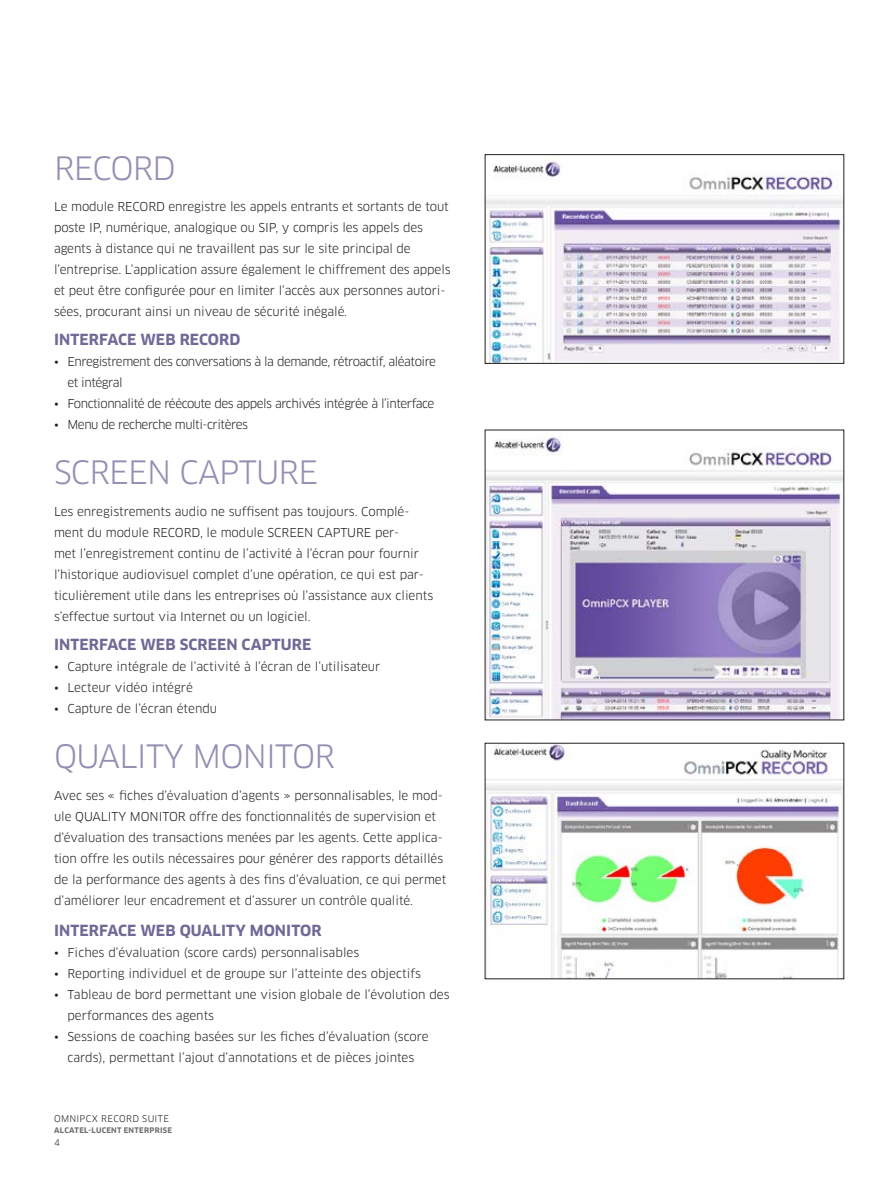
<style>
.page{position:relative;width:891px;height:1188px;background:#fff}
.page>*{position:absolute;margin:0;border:0;box-sizing:border-box;transform-origin:0 0}
.optonB_-_Head_1_-_no{font:31.5px "Clan OT";letter-spacing:-.025em;color:#948fb3}
.Body{font:700 15px "Clan OT";letter-spacing:.005em;color:#6f6996}
.Body-2{font:12px/21px "Clan OT";letter-spacing:-.005em;color:#231f20}
.Body-3{font:12px/21px "Clan OT";letter-spacing:-.04em;color:#231f20}
.t1{font:9px "Clan OT";letter-spacing:.04em;color:#231f20}
.t2{font:700 7.5px "Clan OT";letter-spacing:.035em;color:#6c6d70}
</style>
<div class="page">
<img style="left:487px;top:157px;width:355px;height:205px">
<div style="left:485px;top:154px;width:359px;height:210px;border:1px solid #231f20"></div>
<img style="left:487px;top:745px;width:355px;height:232px">
<img style="left:487px;top:437px;width:355px;height:281px">
<p class="optonB_-_Head_1_-_no" style="left:54px;top:150px;width:123px">RECORD</p>
<p class="Body-2" style="left:54px;top:197px;width:398px">Le module RECORD enregistre les appels entrants et sortants de tout poste IP, numérique, analogique ou SIP, y compris les appels des agents à distance qui ne travaillent pas sur le site principal de l’entreprise. L’application assure également le chiffrement des appels et peut être configurée pour en limiter l’accès aux personnes autori&shy;sées, procurant ainsi un niveau de sécurité inégalé.</p>
<p class="Body" style="left:54px;top:331px;width:188px">INTERFACE WEB RECORD</p>
<p class="Body-3" style="left:68px;top:351px;width:370px;text-indent:-14px">• Enregistrement des conversations à la demande, rétroactif, aléatoire et intégral</p>
<p class="Body-3" style="left:54px;top:393px;width:382px">• Fonctionnalité de réécoute des appels archivés intégrée à l’interface</p>
<p class="Body-3" style="left:54px;top:414px;width:195px">• Menu de recherche multi-critères</p>
<p class="optonB_-_Head_1_-_no" style="left:54px;top:454px;width:266px">SCREEN CAPTURE</p>
<p class="Body-2" style="left:54px;top:501px;width:381px">Les enregistrements audio ne suffisent pas toujours. Complé&shy;ment du module RECORD, le module SCREEN CAPTURE per-<br>met l’enregistrement continu de l’activité à l’écran pour fournir l’historique audiovisuel complet d’une opération, ce qui est par&shy;ticulièrement utile dans les entreprises où l’assistance aux clients s’effectue surtout via Internet ou un logiciel.</p>
<p class="Body" style="left:54px;top:635px;width:259px">INTERFACE WEB SCREEN CAPTURE</p>
<p class="Body-2" style="left:54px;top:656px;width:328px">• Capture intégrale de l’activité à l’écran de l’utilisateur</p>
<p class="Body-2" style="left:54px;top:677px;width:140px">• Lecteur vidéo intégré</p>
<p class="Body-2" style="left:54px;top:698px;width:165px">• Capture de l’écran étendu</p>
<p class="optonB_-_Head_1_-_no" style="left:54px;top:738px;width:283px">QUALITY MONITOR</p>
<p class="Body-2" style="left:54px;top:785px;width:394px">Avec ses « fiches d’évaluation d’agents » personnalisables, le mod&shy;ule QUALITY MONITOR offre des fonctionnalités de supervision et d’évaluation des transactions menées par les agents. Cette applica&shy;tion offre les outils nécessaires pour générer des rapports détaillés de la performance des agents à des fins d’évaluation, ce qui permet d’améliorer leur encadrement et d’assurer un contrôle qualité.</p>
<p class="Body" style="left:54px;top:922px;width:269px">INTERFACE WEB QUALITY MONITOR</p>
<p class="Body-2" style="left:54px;top:942px;width:307px">• Fiches d’évaluation (score cards) personnalisables</p>
<p class="Body-2" style="left:54px;top:963px;width:369px">• Reporting individuel et de groupe sur l’atteinte des objectifs</p>
<p class="Body-2" style="left:68px;top:984px;width:384px;text-indent:-14px">• Tableau de bord permettant une vision globale de l’évolution des performances des agents</p>
<p class="Body-2" style="left:54px;top:1026px;width:376px;text-align:center">• Sessions de coaching basées sur les fiches d’évaluation (score cards), permettant l’ajout d’annotations et de pièces jointes</p>
<p class="t1" style="left:54px;top:1113px;width:117px">OMNIPCX RECORD SUITE</p>
<p class="t2" style="left:54px;top:1126px;width:120px">ALCATEL-LUCENT ENTERPRISE</p>
<p class="t1" style="left:54px;top:1138px;width:7px">4</p>
</div>
